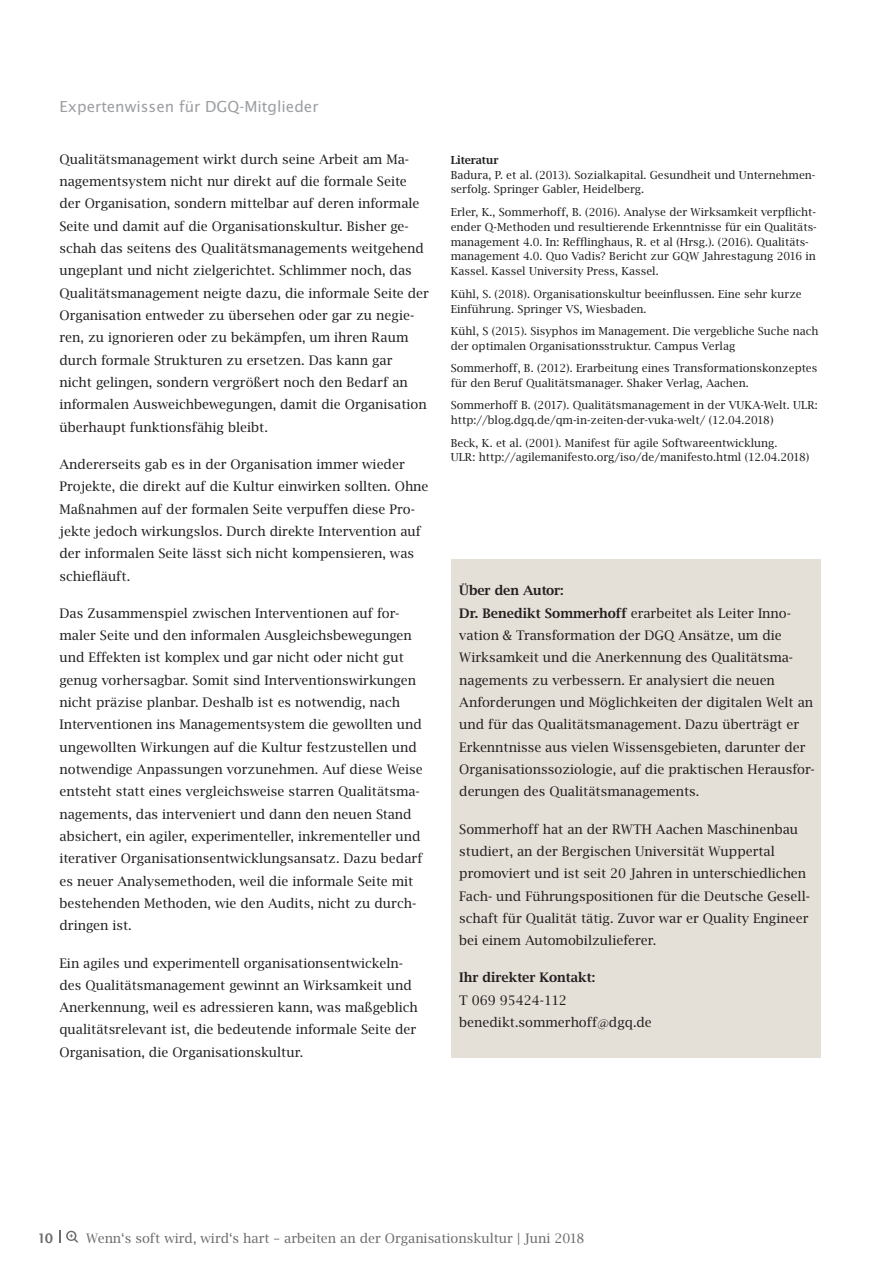
<style>
.page{position:relative;width:893px;height:1263px;background:#fff}
.page>*{position:absolute;margin:0;border:0;box-sizing:border-box;transform-origin:0 0}
.t1{font:16.5px "Lucida Sans EF";color:#9d9fa2}
.TB_Fliesstext_Bright{font:14.25px/22.4px "Lucida Bright EF";color:#231f20}
.t2{font:14.25px "Lucida Bright EF";color:#6c6d70}
.TB_Headline{font:600 14.25px "Lucida Bright EF";letter-spacing:-.005em;color:#231f20}
.t3{font:600 14.25px "Lucida Sans EF";color:#6c6d70}
.TB_Fliesstext_Bright-2{font:12px/14.9px "Lucida Bright EF";color:#231f20}
.TB_Fliesstext_Bright-3{font:600 12px "Lucida Bright EF";color:#231f20}
.s1{font-weight:600}
</style>
<div class="page">
<svg style="left:66px;top:1231px;width:12px;height:11px"></svg>
<svg style="left:59px;top:1230px;width:1px;height:12px"></svg>
<div style="left:451px;top:559px;width:370px;height:499px;background:#e5e0d7"></div>
<p class="t1" style="left:60px;top:97px;width:261px">Expertenwissen für DGQ-Mitglieder</p>
<p class="TB_Fliesstext_Bright" style="left:60px;top:148px;width:371px">Qualitätsmanagement wirkt durch seine Arbeit am Ma&shy;nagementsystem nicht nur direkt auf die formale Seite der Organisation, sondern mittelbar auf deren informale Seite und damit auf die Organisationskultur. Bisher ge&shy;schah das seitens des Qualitätsmanagements weitgehend ungeplant und nicht zielgerichtet. Schlimmer noch, das Qualitätsmanagement neigte dazu, die informale Seite der Organisation entweder zu übersehen oder gar zu negie&shy;ren, zu ignorieren oder zu bekämpfen, um ihren Raum durch formale Strukturen zu ersetzen. Das kann gar<br>nicht gelingen, sondern vergrößert noch den Bedarf an informalen Ausweichbewegungen, damit die Organisation überhaupt funktionsfähig bleibt.</p>
<p class="TB_Fliesstext_Bright" style="left:60px;top:453px;width:371px">Andererseits gab es in der Organisation immer wieder Projekte, die direkt auf die Kultur einwirken sollten. Ohne Maßnahmen auf der formalen Seite verpuffen diese Pro&shy;jekte jedoch wirkungslos. Durch direkte Intervention auf der informalen Seite lässt sich nicht kompensieren, was schiefläuft.</p>
<p class="TB_Fliesstext_Bright" style="left:60px;top:602px;width:365px">Das Zusammenspiel zwischen Interventionen auf for&shy;maler Seite und den informalen Ausgleichsbewegungen und Effekten ist komplex und gar nicht oder nicht gut genug vorhersagbar. Somit sind Interventionswirkungen nicht präzise planbar. Deshalb ist es notwendig, nach Interventionen ins Managementsystem die gewollten und ungewollten Wirkungen auf die Kultur festzustellen und notwendige Anpassungen vorzunehmen. Auf diese Weise entsteht statt eines vergleichsweise starren Qualitätsma&shy;nagements, das interveniert und dann den neuen Stand absichert, ein agiler, experimenteller, inkrementeller und iterativer Organisationsentwicklungsansatz. Dazu bedarf es neuer Analysemethoden, weil die informale Seite mit bestehenden Methoden, wie den Audits, nicht zu durch&shy;dringen ist.</p>
<p class="TB_Fliesstext_Bright" style="left:60px;top:951px;width:360px">Ein agiles und experimentell organisationsentwickeln&shy;des Qualitätsmanagement gewinnt an Wirksamkeit und Anerkennung, weil es adressieren kann, was maßgeblich qualitätsrelevant ist, die bedeutende informale Seite der Organisation, die Organisationskultur.</p>
<p class="TB_Fliesstext_Bright-3" style="left:451px;top:153px;width:49px">Literatur</p>
<p class="TB_Fliesstext_Bright-2" style="left:451px;top:167px;width:366px">Badura, P. et al. (2013). Sozialkapital. Gesundheit und Unternehmen&shy;serfolg. Springer Gabler, Heidelberg.</p>
<p class="TB_Fliesstext_Bright-2" style="left:451px;top:204px;width:368px">Erler, K., Sommerhoff, B. (2016). Analyse der Wirksamkeit verpflicht&shy;ender Q-Methoden und resultierende Erkenntnisse für ein Qualitäts&shy;management 4.0. In: Refflinghaus, R. et al (Hrsg.). (2016). Qualitäts&shy;management 4.0. Quo Vadis? Bericht zur GQW Jahrestagung 2016 in Kassel. Kassel University Press, Kassel.</p>
<p class="TB_Fliesstext_Bright-2" style="left:451px;top:286px;width:353px">Kühl, S. (2018). Organisationskultur beeinflussen. Eine sehr kurze<br>Einführung. Springer VS, Wiesbaden.</p>
<p class="TB_Fliesstext_Bright-2" style="left:451px;top:323px;width:369px">Kühl, S (2015). Sisyphos im Management. Die vergebliche Suche nach der optimalen Organisationsstruktur. Campus Verlag</p>
<p class="TB_Fliesstext_Bright-2" style="left:451px;top:361px;width:368px">Sommerhoff, B. (2012). Erarbeitung eines Transformationskonzeptes für den Beruf Qualitätsmanager. Shaker Verlag, Aachen.</p>
<p class="TB_Fliesstext_Bright-2" style="left:451px;top:398px;width:369px">Sommerhoff B. (2017). Qualitätsmanagement in der VUKA-Welt. ULR: http://blog.dgq.de/qm-in-zeiten-der-vuka-welt/ (12.04.2018)</p>
<p class="TB_Fliesstext_Bright-2" style="left:451px;top:435px;width:328px">Beck, K. et al. (2001). Manifest für agile Softwareentwicklung.</p>
<p class="TB_Fliesstext_Bright-2" style="left:451px;top:450px;width:360px">ULR: http://agilemanifesto.org/iso/de/manifesto.html (12.04.2018)</p>
<p class="TB_Headline" style="left:459px;top:583px;width:106px">Über den Autor:</p>
<p class="TB_Fliesstext_Bright" style="left:459px;top:602px;width:357px"><span class="s1">Dr. Benedikt Sommerhoff</span> erarbeitet als Leiter Inno&shy;vation &amp; Transformation der DGQ Ansätze, um die Wirksamkeit und die Anerkennung des Qualitätsma&shy;nagements zu verbessern. Er analysiert die neuen Anforderungen und Möglichkeiten der digitalen Welt an und für das Qualitätsmanagement. Dazu überträgt er Erkenntnisse aus vielen Wissensgebieten, darunter der Organisationssoziologie, auf die praktischen Herausfor&shy;derungen des Qualitätsmanagements.</p>
<p class="TB_Fliesstext_Bright" style="left:459px;top:818px;width:352px">Sommerhoff hat an der RWTH Aachen Maschinenbau studiert, an der Bergischen Universität Wuppertal promoviert und ist seit 20 Jahren in unterschiedlichen Fach- und Führungspositionen für die Deutsche Gesell&shy;schaft für Qualität tätig. Zuvor war er Quality Engineer bei einem Automobilzulieferer.</p>
<p class="TB_Fliesstext_Bright" style="left:459px;top:966px;width:194px"><span class="s1">Ihr direkter Kontakt:<br></span>T 069 95424-112 benedikt.sommerhoff@dgq.de</p>
<p class="t3" style="left:38px;top:1231px;width:17px">10</p>
<p class="t2" style="left:86px;top:1231px;width:500px">Wenn‘s soft wird, wird‘s hart – arbeiten an der Organisationskultur | Juni 2018</p>
</div>
